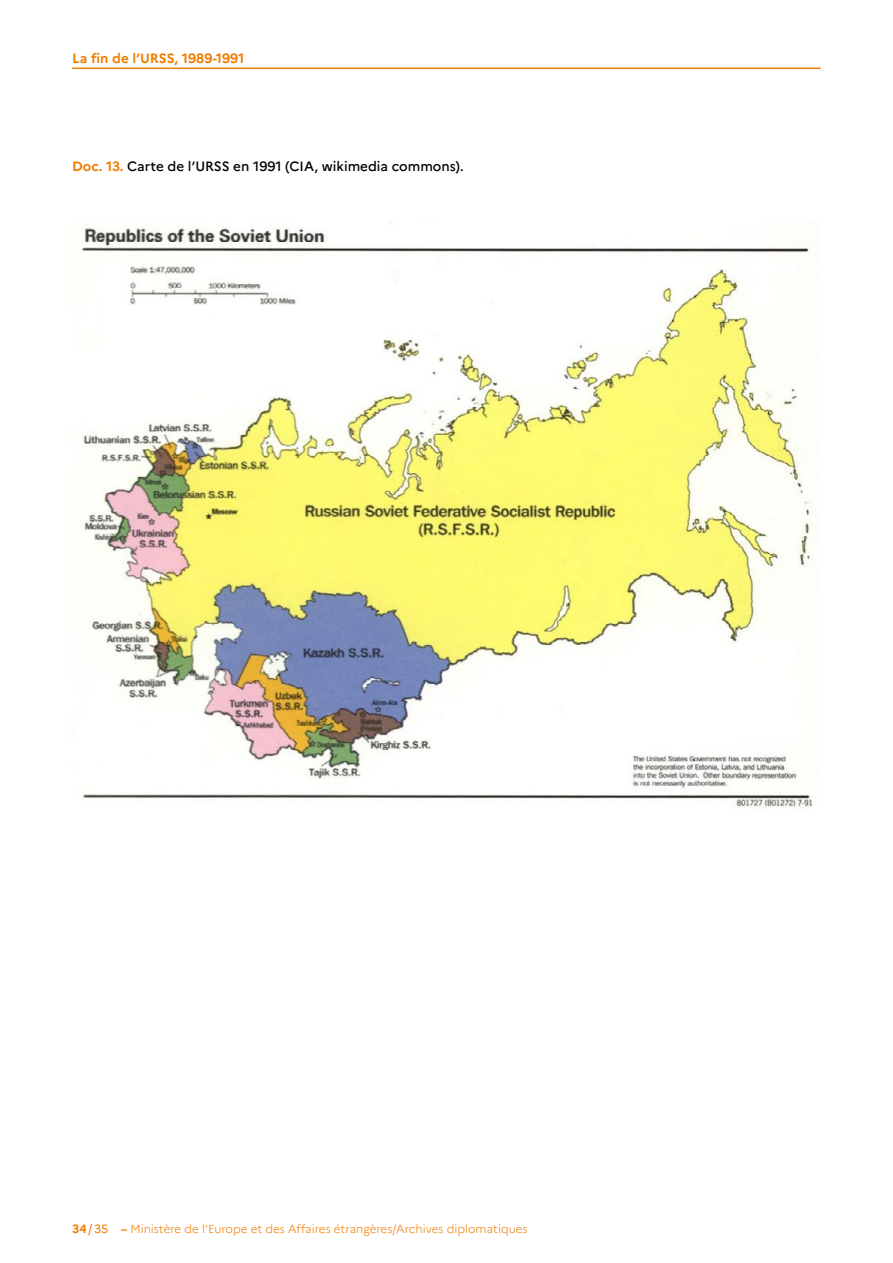
<style>
.page{position:relative;width:893px;height:1263px;background:#fff}
.page>*{position:absolute;margin:0;border:0;box-sizing:border-box;transform-origin:0 0}
.Page_doc___Dénomination{font:500 13.5px "Marianne";color:#000}
.t1{font:700 13.5px "Marianne";color:#ef7d00}
.t2{font:12px "Marianne";color:#ef7d00}
.t3{font:300 11.7px "Marianne";color:#ef7d00}
.s1{font-weight:700;color:#ef7d00}
.s2{font-weight:700}
</style>
<div class="page">
<img style="left:73px;top:221px;width:746px;height:588px">
<hr style="left:72px;top:68px;width:749px;height:1px;background:#ef7d00">
<p class="t1" style="left:72px;top:48px;width:174px">La fin de l’URSS, 1989-1991</p>
<p class="Page_doc___Dénomination" style="left:72px;top:156px;width:393px"><span class="s1">Doc. 13.</span> Carte de l’URSS en 1991 (CIA, wikimedia commons).</p>
<p class="t2" style="left:72px;top:1220px;width:38px"><span class="s2">34</span> / 35</p>
<p class="t3" style="left:121px;top:1220px;width:408px"><span class="s2">–</span> Ministère de l’Europe et des Affaires étrangères/Archives diplomatiques</p>
</div>
